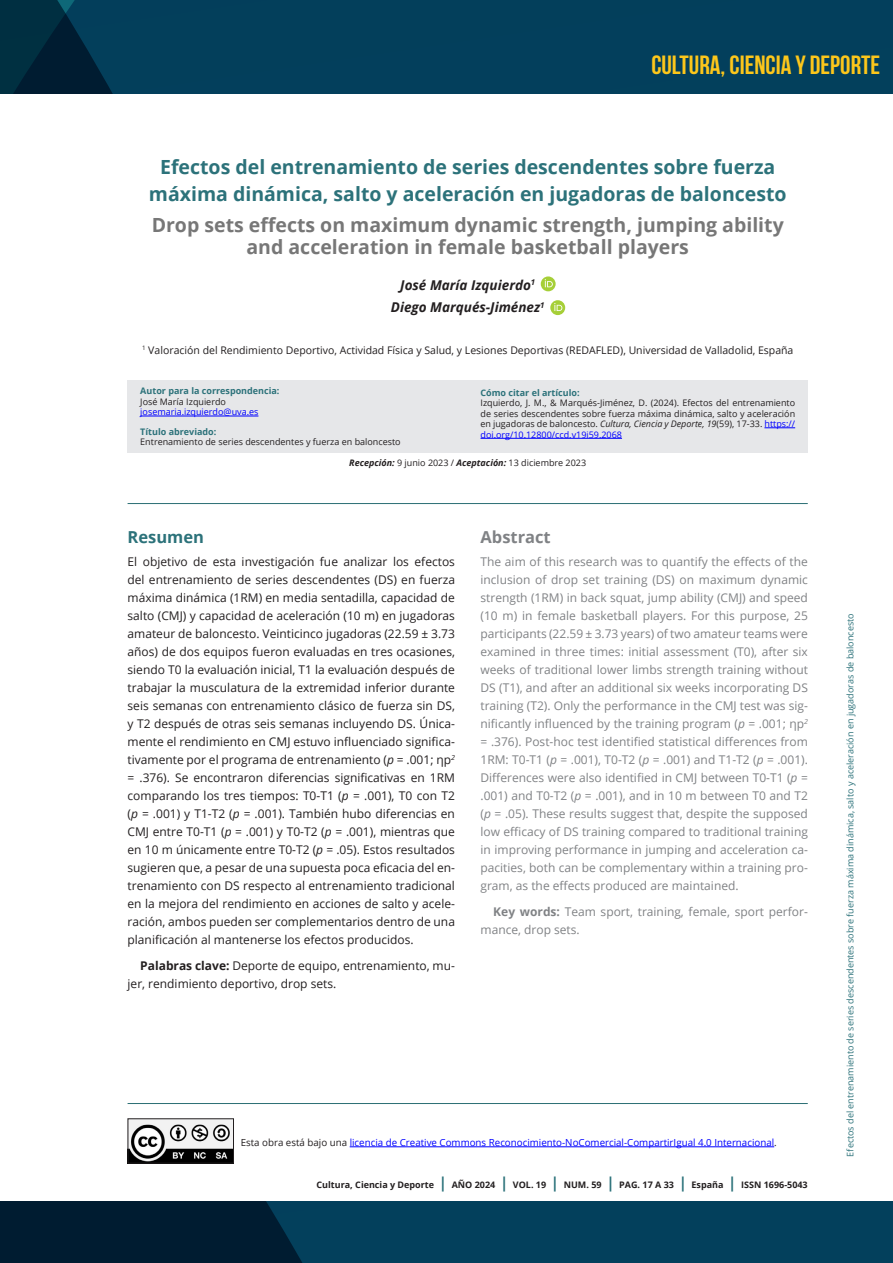
<style>
.page{position:relative;width:893px;height:1263px;background:#fff}
.page>*{position:absolute;margin:0;border:0;box-sizing:border-box;transform-origin:0 0}
.t1{font:700 26.25px "Bebas Neue";color:#fdc71b}
.TITULO_ARTICULO_verd{font:700 19.5px/27px "Open Sans";color:#2c727a;text-align:center}
.TITULO_ARTICULO_gris{font:700 19.5px/22.5px "Open Sans";color:#777;text-align:center}
.subtitulo_H3{font:700 16.5px "Open Sans";color:#808285}
.subtitulo_H3-2{font:700 16.5px "Open Sans";color:#2c727a}
.autores{font:italic 700 13.5px "Open Sans";color:#231f20}
.Cuerpo_de_texto_P{font:12px/18px "Open Sans";color:#231f20;text-align:justify}
.Cuerpo_de_texto_P-2{font:12px/18px "Open Sans";color:#808285;text-align:justify}
.Filiacion{font:10.5px "Open Sans";color:#231f20}
.Filiacion-2{font:9.75px "Open Sans";color:#00f}
.portada_regular{font:9px/10.5px "Open Sans";color:#231f20;text-align:justify}
.maestras{font:9px "Open Sans";color:#2c727a}
.maestras-2{font:700 9px "Open Sans";color:#231f20}
.Portada_bold{font:700 9px "Open Sans";color:#2c727a}
.portada_regular-2{font:9px "Open Sans";color:#00f}
.s1{font-weight:700;font-style:italic}
.s2{font-style:italic}
.s3{color:#00f}
.s4{font-weight:700}
.s5{color:#231f20}
.s6{font-size:15px;color:#2c727a}
</style>
<div class="page">
<svg style="left:0;top:1201px;width:893px;height:62px;background:#02344e"></svg>
<div style="left:128px;top:381px;width:680px;height:72px;background:#e6e7e9"></div>
<hr style="left:140px;top:416px;width:118px;height:1px;background:#00f">
<svg style="left:541px;top:276px;width:15px;height:15px"></svg>
<svg style="left:545px;top:279px;width:8px;height:8px"></svg>
<svg style="left:550px;top:300px;width:15px;height:15px"></svg>
<svg style="left:554px;top:303px;width:8px;height:8px"></svg>
<hr style="left:128px;top:1103px;width:680px;height:1px;background:#2a6e73">
<hr style="left:128px;top:503px;width:680px;height:1px;background:#2a6e73">
<svg style="left:0;top:0;width:893px;height:94px;background:#023c58"></svg>
<hr style="left:764px;top:427px;width:31px;height:1px;background:#00f">
<hr style="left:480px;top:438px;width:142px;height:1px;background:#00f">
<hr style="left:350px;top:1146px;width:424px;height:1px;background:#00f">
<img style="left:130px;top:1120px;width:102px;height:41px">
<div style="left:128px;top:1118px;width:106px;height:45px;border:1px solid #231f20"></div>
<p class="t1" style="left:651px;top:50px;width:230px">CULTURA, CIENCIA Y DEPORTE</p>
<p class="TITULO_ARTICULO_verd" style="left:149px;top:153px;width:639px">Efectos del entrenamiento de series descendentes sobre fuerza máxima dinámica, salto y aceleración en jugadoras de baloncesto</p>
<p class="TITULO_ARTICULO_gris" style="left:152px;top:213px;width:634px">Drop sets effects on maximum dynamic strength, jumping ability and acceleration in female basketball players</p>
<p class="autores" style="left:400px;top:275px;width:137px">José María Izquierdo<sup>1</sup></p>
<p class="autores" style="left:391px;top:298px;width:155px">Diego Marqués-Jiménez<sup>1</sup></p>
<p class="Filiacion" style="left:142px;top:343px;width:653px"><sup>1</sup> Valoración del Rendimiento Deportivo, Actividad Física y Salud, y Lesiones Deportivas (REDAFLED), Universidad de Valladolid, España</p>
<p class="Portada_bold" style="left:140px;top:385px;width:141px">Autor para la correspondencia:</p>
<p class="portada_regular" style="left:140px;top:396px;width:87px">José María Izquierdo</p>
<p class="portada_regular-2" style="left:140px;top:406px;width:120px">josemaria.izquierdo@uva.es</p>
<p class="Portada_bold" style="left:140px;top:425px;width:78px">Título abreviado:</p>
<p class="portada_regular" style="left:140px;top:437px;width:262px">Entrenamiento de series descendentes y fuerza en baloncesto</p>
<p class="portada_regular" style="left:349px;top:458px;width:238px"><span class="s1">Recepción:</span> 9 junio 2023 / <span class="s1">Aceptación:</span> 13 diciembre 2023</p>
<p class="Portada_bold" style="left:480px;top:386px;width:101px">Cómo citar el artículo:</p>
<p class="portada_regular" style="left:480px;top:397px;width:316px">Izquierdo, J. M., &amp; Marqués-Jiménez, D. (2024). Efectos del entrenamiento de series descendentes sobre fuerza máxima dinámica, salto y aceleración en jugadoras de baloncesto. <span class="s2">Cultura, Ciencia y Deporte, 19</span>(59), 17-33. <span class="s3">https:// doi.org/10.12800/ccd.v19i59.2068</span></p>
<p class="subtitulo_H3-2" style="left:128px;top:526px;width:78px">Resumen</p>
<p class="Cuerpo_de_texto_P" style="left:128px;top:552px;width:329px">El objetivo de esta investigación fue analizar los efectos del entrenamiento de series descendentes (DS) en fuerza máxima dinámica (1RM) en media sentadilla, capacidad de salto (CMJ) y capacidad de aceleración (10 m) en jugadoras amateur de baloncesto. Veinticinco jugadoras (22.59 ± 3.73 años) de dos equipos fueron evaluadas en tres ocasiones, siendo T0 la evaluación inicial, T1 la evaluación después de trabajar la musculatura de la extremidad inferior durante seis semanas con entrenamiento clásico de fuerza sin DS, y T2 después de otras seis semanas incluyendo DS. Única&shy;mente el rendimiento en CMJ estuvo influenciado significa&shy;tivamente por el programa de entrenamiento (<span class="s2">p</span> = .001; ηp<sup>2 </sup>= .376). Se encontraron diferencias significativas en 1RM comparando los tres tiempos: T0-T1 (<span class="s2">p</span> = .001), T0 con T2 (<span class="s2">p</span> = .001) y T1-T2 (<span class="s2">p</span> = .001). También hubo diferencias en CMJ entre T0-T1 (<span class="s2">p</span> = .001) y T0-T2 (<span class="s2">p</span> = .001), mientras que en 10 m únicamente entre T0-T2 (<span class="s2">p</span> = .05). Estos resultados sugieren que, a pesar de una supuesta poca eficacia del en&shy;trenamiento con DS respecto al entrenamiento tradicional en la mejora del rendimiento en acciones de salto y acele&shy;ración, ambos pueden ser complementarios dentro de una planificación al mantenerse los efectos producidos.</p>
<p class="Cuerpo_de_texto_P" style="left:128px;top:957px;width:329px;text-indent:13px"><span class="s4">Palabras clave:</span> Deporte de equipo, entrenamiento, mu&shy;jer, rendimiento deportivo, drop sets.</p>
<p class="subtitulo_H3" style="left:480px;top:526px;width:72px">Abstract</p>
<p class="Cuerpo_de_texto_P-2" style="left:480px;top:552px;width:329px">The aim of this research was to quantify the effects of the inclusion of drop set training (DS) on maximum dynamic strength (1RM) in back squat, jump ability (CMJ) and speed (10 m) in female basketball players. For this purpose, 25 participants (22.59 ± 3.73 years) of two amateur teams were examined in three times: initial assessment (T0), after six weeks of traditional lower limbs strength training without DS (T1), and after an additional six weeks incorporating DS training (T2). Only the performance in the CMJ test was sig&shy;nificantly influenced by the training program (<span class="s2">p</span> = .001; ηp<sup>2 </sup>= .376). Post-hoc test identified statistical differences from 1RM: T0-T1 (<span class="s2">p</span> = .001), T0-T2 (<span class="s2">p</span> = .001) and T1-T2 (<span class="s2">p</span> = .001).<br>Differences were also identified in CMJ between T0-T1 (<span class="s2">p</span> = .001) and T0-T2 (<span class="s2">p</span> = .001), and in 10 m between T0 and T2 (<span class="s2">p</span> = .05). These results suggest that, despite the supposed low efficacy of DS training compared to traditional training in improving performance in jumping and acceleration ca&shy;pacities, both can be complementary within a training pro&shy;gram, as the effects produced are maintained.</p>
<p class="Cuerpo_de_texto_P-2" style="left:480px;top:903px;width:329px;text-indent:13px"><span class="s4">Key words:</span> Team sport, training, female, sport perfor&shy;mance, drop sets.</p>
<p class="Filiacion-2" style="left:241px;top:1136px;width:538px"><span class="s5">Esta obra está bajo una</span> licencia de Creative Commons Reconocimiento-NoComercial-CompartirIgual 4.0 Internacional<span class="s5">.</span></p>
<p class="maestras-2" style="left:317px;top:1179px;width:493px">Cultura, Ciencia y Deporte <span class="s6">|</span> AÑO 2024 <span class="s6">|</span> VOL. 19 <span class="s6">|</span> NUM. 59 <span class="s6">|</span> PAG. 17 A 33 <span class="s6">|</span> España <span class="s6">|</span> ISSN 1696-5043</p>
<p class="maestras" style="left:844px;top:1156px;width:545px;rotate:-90deg">Efectos del entrenamiento de series descendentes sobre fuerza máxima dinámica, salto y aceleración en jugadoras de baloncesto</p>
</div>
